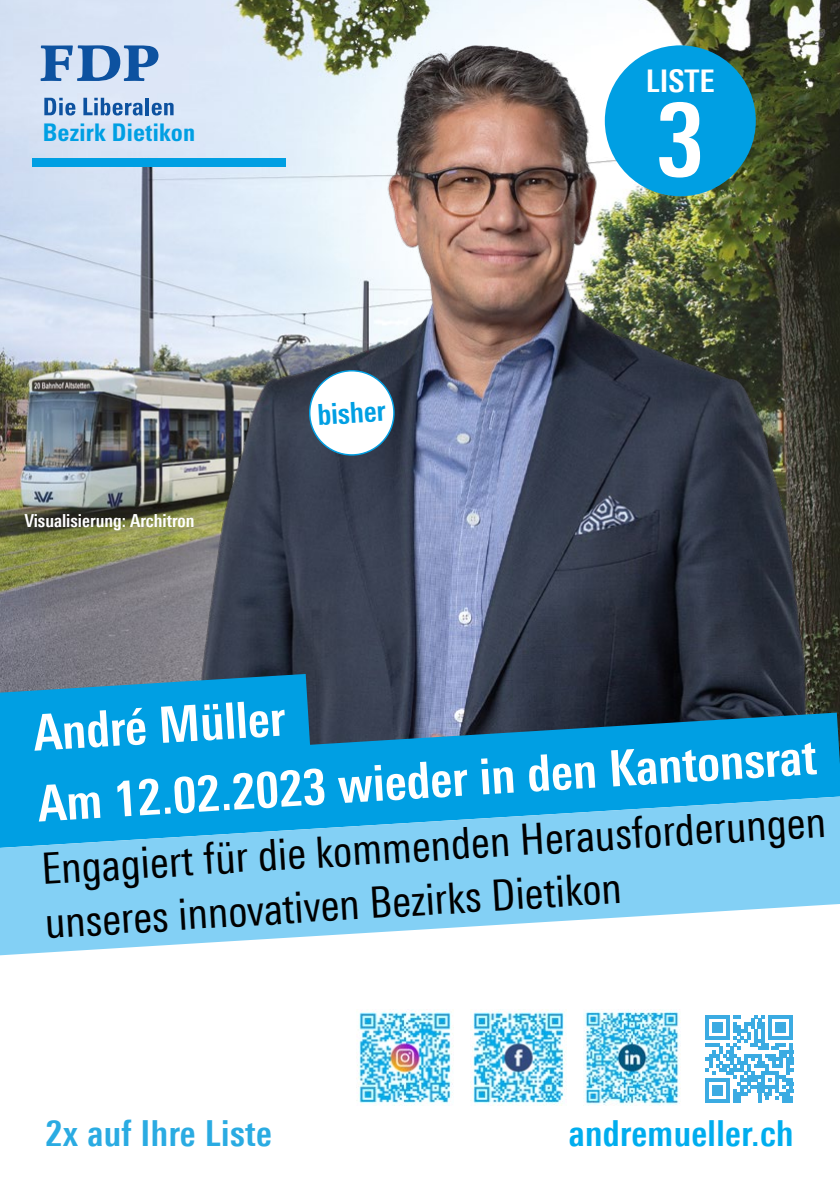
<style>
.page{position:relative;width:840px;height:1191px;background:#fff}
.page>*{position:absolute;margin:0;border:0;box-sizing:border-box;transform-origin:0 0}
.t1{font:700 102.8px "Linotype Univers 620 Cn";color:#fff}
.t2{font:700 50px/68.6px "Linotype Univers 620 Cn";color:#fff}
.t3{font:43.2px/54.8px "Linotype Univers 420 Cn";color:#000}
.t4{font:700 36px "Linotype Univers 620 Cn";letter-spacing:.01em;color:#00adee}
.t5{font:700 36px "Linotype Univers 620 Cn";letter-spacing:.01em;color:#2aabe2}
.t6{font:700 31.2px "Linotype Univers 620 Cn";color:#fff}
.t7{font:700 29px "Linotype Univers 620 Cn";color:#009fe3}
.t8{font:24.2px "Univers Com 67 Bold Cond";color:#009fe3}
.t9{font:700 18px "Linotype Univers 620 Cn";color:#fff}
</style>
<div class="page">
<img style="left:0;top:0;width:80px;height:674px">
<img style="left:80px;top:0;width:759px;height:712px">
<svg style="left:0;top:674px;width:310px;height:38px;background:#1c93c8"></svg>
<svg style="left:0;top:712px;width:839px;height:84px;background:#0792d0"></svg>
<div style="left:604px;top:45px;width:151px;height:151px;background:#009fe3;border-radius:50%"></div>
<svg style="left:0;top:796px;width:839px;height:159px;fill:#83d0f5"></svg>
<div style="left:33px;top:158px;width:252px;height:8px;background:#009fe3"></div>
<svg style="left:44px;top:98px;width:31px;height:17px"></svg>
<svg style="left:83px;top:98px;width:59px;height:17px"></svg>
<hr style="left:145px;top:98px;width:4px;height:17px;background:#0d52a0">
<svg style="left:152px;top:103px;width:21px;height:12px"></svg>
<svg style="left:41px;top:45px;width:117px;height:36px;background:#769dcc"></svg>
<div style="left:309px;top:371px;width:84px;height:84px;background:#fff;border-radius:50%"></div>
<svg style="left:705px;top:1015px;width:87px;height:87px"></svg>
<hr style="left:705px;top:1099px;width:24px;height:3px;background:#3babe2">
<div style="left:712px;top:1085px;width:10px;height:10px;background:#3babe2"></div>
<img style="left:583px;top:1011px;width:96px;height:95px">
<img style="left:470px;top:1010px;width:96px;height:96px">
<img style="left:357px;top:1010px;width:96px;height:96px">
<p class="t8" style="left:43px;top:118px;width:154px">Bezirk Dietikon</p>
<p class="t9" style="left:24px;top:510px;width:171px">Visualisierung: Architron</p>
<p class="t7" style="left:316px;top:397px;width:70px;rotate:-4deg">bisher</p>
<p class="t6" style="left:645px;top:62px;width:70px">LISTE</p>
<h1 class="t1" style="left:655px;top:79px;width:50px">3</h1>
<p class="t2" style="left:32px;top:697px;width:781px;rotate:-3deg">André Müller<br>Am 12.02.2023 wieder in den Kantonsrat</p>
<p class="t3" style="left:40px;top:838px;width:786px;rotate:-3deg">Engagiert für die kommenden Herausforderungen unseres innovativen Bezirks Dietikon</p>
<p class="t5" style="left:45px;top:1111px;width:228px">2x auf Ihre Liste</p>
<p class="t4" style="left:568px;top:1111px;width:226px">andremueller.ch</p>
</div>
